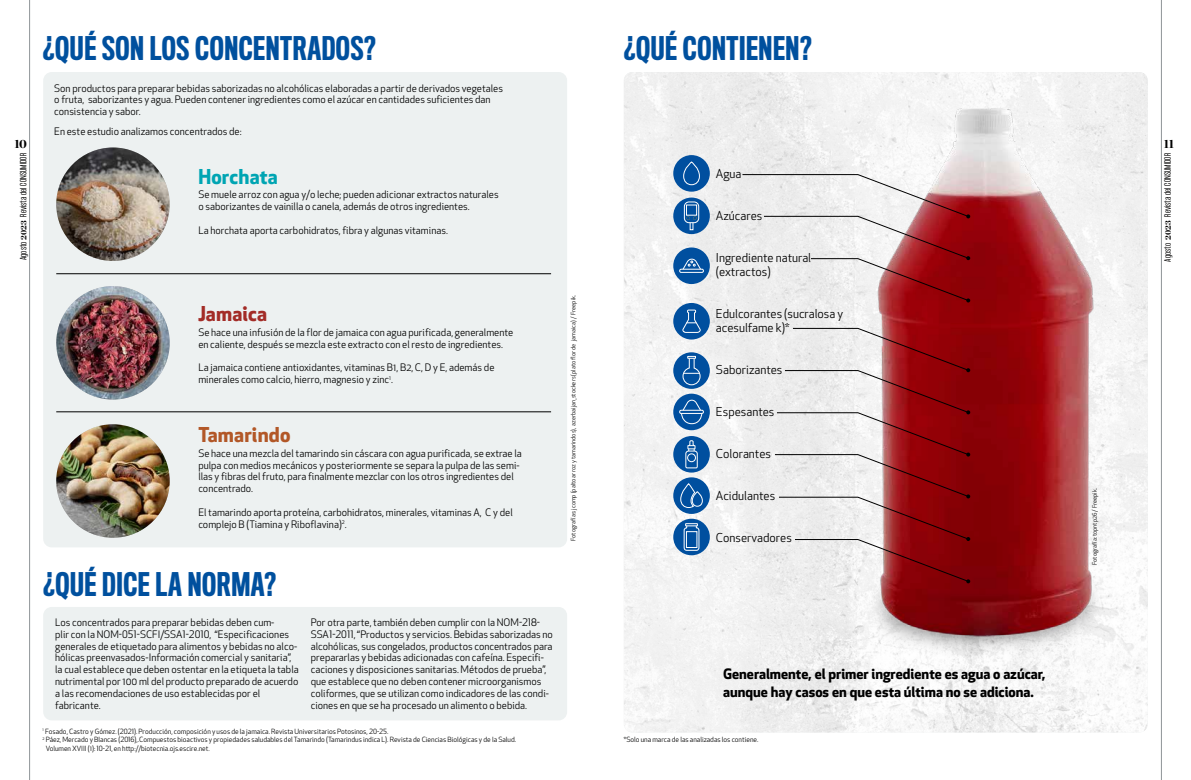
<style>
.page{position:relative;width:1191px;height:780px;background:#fff}
.page>*{position:absolute;margin:0;border:0;box-sizing:border-box;transform-origin:0 0}
.t1{font:500 30px "Titling Gothic FB Comp";letter-spacing:.02em;color:#00509e}
.t2{font:700 20px "Apex New";letter-spacing:.01em;color:#b25727}
.t3{font:700 20px "Apex New";letter-spacing:.01em;color:#00a5b3}
.t4{font:700 20px "Apex New";letter-spacing:.01em;color:#a32c27}
.t5{font:700 14px/18px "Apex New";color:#000}
.t6{font:12px/14px "Apex New";color:#000}
.t7{font:900 12px "Chronicle Display";color:#000}
.t8{font:10.1px/11.8px "Apex New";color:#000}
.t9{font:300 8px "Formula Condensed";letter-spacing:.02em;color:#000}
.t10{font:7px "Apex New";color:#000}
.t11{font:6px "Apex New";color:#000}
.s1{font-family:"Chronicle Display";font-weight:900}
</style>
<div class="page">
<img style="left:624px;top:72px;width:523px;height:660px">
<div style="left:43px;top:607px;width:524px;height:113px;background:#edf1f1;border-radius:9px"></div>
<div style="left:43px;top:72px;width:524px;height:475px;background:#edf1f1;border-radius:9px"></div>
<img style="left:56px;top:147px;width:114px;height:114px;border-radius:57px">
<img style="left:56px;top:286px;width:114px;height:113px;border-radius:57px">
<img style="left:56px;top:424px;width:114px;height:113px;border-radius:57px">
<hr style="left:56px;top:273px;width:495px;height:1px;background:#000">
<hr style="left:56px;top:411px;width:495px;height:1px;background:#000">
<div style="left:673px;top:155px;width:37px;height:37px;background:#004f9f;border-radius:50%"></div>
<svg style="left:683px;top:162px;width:17px;height:23px"></svg>
<svg style="left:673px;top:197px;width:37px;height:37px"></svg>
<svg style="left:684px;top:202px;width:14px;height:21px"></svg>
<div style="left:684px;top:201px;width:15px;height:22px;border:1px solid #fff;border-radius:5px"></div>
<div style="left:686px;top:204px;width:11px;height:11px;border:1px solid #fff"></div>
<svg style="left:686px;top:216px;width:10px;height:4px"></svg>
<div style="left:673px;top:247px;width:37px;height:37px;background:#004f9f;border-radius:50%"></div>
<div style="left:679px;top:269px;width:25px;height:4px;border:1px solid #fff;border-radius:2px"></div>
<svg style="left:682px;top:258px;width:19px;height:12px"></svg>
<div style="left:673px;top:303px;width:37px;height:36px;background:#004f9f;border-radius:50%"></div>
<svg style="left:682px;top:309px;width:18px;height:24px"></svg>
<div style="left:673px;top:352px;width:37px;height:37px;background:#004f9f;border-radius:50%"></div>
<svg style="left:682px;top:355px;width:19px;height:30px"></svg>
<div style="left:673px;top:393px;width:37px;height:37px;background:#004f9f;border-radius:50%"></div>
<div style="left:679px;top:410px;width:25px;height:4px;border:1px solid #fff;border-radius:2px"></div>
<svg style="left:681px;top:399px;width:21px;height:25px"></svg>
<div style="left:673px;top:436px;width:37px;height:36px;background:#004f9f;border-radius:50%"></div>
<svg style="left:685px;top:440px;width:13px;height:28px"></svg>
<div style="left:687px;top:453px;width:9px;height:9px;border:1px solid #fff;border-radius:50%"></div>
<div style="left:673px;top:477px;width:37px;height:37px;background:#004f9f;border-radius:50%"></div>
<svg style="left:680px;top:483px;width:23px;height:25px"></svg>
<div style="left:673px;top:518px;width:37px;height:37px;background:#004f9f;border-radius:50%"></div>
<svg style="left:683px;top:523px;width:17px;height:28px"></svg>
<div style="left:686px;top:531px;width:11px;height:17px;border:1px solid #fff"></div>
<img style="left:837px;top:72px;width:299px;height:621px">
<hr style="left:29px;top:0;width:1px;height:780px;background:#8f9497">
<svg style="left:741px;top:174px;width:229px;height:128px"></svg>
<svg style="left:774px;top:327px;width:196px;height:256px"></svg>
<hr style="left:1161px;top:0;width:1px;height:780px;background:#8f9497">
<p class="t7" style="left:15px;top:134px;width:14px">10</p>
<p class="t9" style="left:19px;top:260px;width:109px;rotate:-90deg">Agosto <span class="s1">2023</span> Revista del CONSUMIDOR</p>
<h1 class="t1" style="left:43px;top:31px;width:334px">¿QUÉ SON LOS CONCENTRADOS?</h1>
<h1 class="t1" style="left:624px;top:31px;width:189px">¿QUÉ CONTIENEN?</h1>
<p class="t8" style="left:54px;top:82px;width:450px">Son productos para preparar bebidas saborizadas no alcohólicas elaboradas a partir de derivados vegetales o fruta, saborizantes y agua. Pueden contener ingredientes como el azúcar en cantidades suficientes dan consistencia y sabor.</p>
<p class="t8" style="left:54px;top:125px;width:189px">En este estudio analizamos concentrados de:</p>
<h2 class="t3" style="left:198px;top:162px;width:81px">Horchata</h2>
<p class="t8" style="left:198px;top:189px;width:302px">Se muele arroz con agua y/o leche; pueden adicionar extractos naturales o saborizantes de vainilla o canela, además de otros ingredientes.</p>
<p class="t8" style="left:198px;top:224px;width:251px">La horchata aporta carbohidratos, fibra y algunas vitaminas.</p>
<h2 class="t4" style="left:198px;top:299px;width:70px">Jamaica</h2>
<p class="t8" style="left:198px;top:326px;width:317px">Se hace una infusión de la flor de jamaica con agua purificada, generalmente en caliente, después se mezcla este extracto con el resto de ingredientes.</p>
<p class="t8" style="left:198px;top:361px;width:298px">La jamaica contiene antioxidantes, vitaminas B1, B2, C, D y E, además de minerales como calcio, hierro, magnesio y zinc<sup>1</sup>.</p>
<h2 class="t2" style="left:198px;top:420px;width:94px">Tamarindo</h2>
<p class="t8" style="left:198px;top:447px;width:325px">Se hace una mezcla del tamarindo sin cáscara con agua purificada, se extrae la pulpa con medios mecánicos y posteriormente se separa la pulpa de las semi&shy;llas y fibras del fruto, para finalmente mezclar con los otros ingredientes del concentrado.</p>
<p class="t8" style="left:198px;top:506px;width:316px">El tamarindo aporta proteína, carbohidratos, minerales, vitaminas A, C y del complejo B (Tiamina y Riboflavina)<sup>2</sup>.</p>
<h1 class="t1" style="left:43px;top:566px;width:235px">¿QUÉ DICE LA NORMA?</h1>
<p class="t8" style="left:55px;top:616px;width:245px">Los concentrados para preparar bebidas deben cum-<br>plir con la NOM-051-SCFI/SSA1-2010, “Especificaciones generales de etiquetado para alimentos y bebidas no alco&shy;hólicas preenvasados-Información comercial y sanitaria”, la cual establece que deben ostentar en la etiqueta la tabla nutrimental por 100 ml del producto preparado de acuerdo a las recomendaciones de uso establecidas por el fabricante.</p>
<p class="t8" style="left:311px;top:616px;width:243px">Por otra parte, también deben cumplir con la NOM-218- SSA1-2011, “Productos y servicios. Bebidas saborizadas no alcohólicas, sus congelados, productos concentrados para prepararlas y bebidas adicionadas con cafeína. Especifi&shy;caciones y disposiciones sanitarias. Métodos de prueba”, que establece que no deben contener microorganismos coliformes, que se utilizan como indicadores de las condi&shy;ciones en que se ha procesado un alimento o bebida.</p>
<p class="t10" style="left:42px;top:726px;width:348px"><sup>1</sup> Fosado, Castro y Gómez. (2021). Producción, composición y usos de la jamaica. Revista Universitarios Potosinos, 20-25.</p>
<p class="t10" style="left:42px;top:735px;width:475px"><sup>2</sup> Páez, Mercado y Blancas (2016),.Compuestos bioactivos y propiedades saludables del Tamarindo (Tamarindus indica L). Revista de Ciencias Biológicas y de la Salud.</p>
<p class="t10" style="left:46px;top:743px;width:165px">Volumen XVIII (1): 10-21, en http://biotecnia.ojs.escire.net.</p>
<p class="t11" style="left:569px;top:541px;width:248px;rotate:-90deg">Fotografías: jcomp (palto arroz y tamarindos), azerbaijan_stockers (plato flor de jamaica) / Freepik.</p>
<p class="t6" style="left:716px;top:167px;width:27px">Agua</p>
<p class="t6" style="left:716px;top:209px;width:48px">Azúcares</p>
<p class="t6" style="left:716px;top:251px;width:97px">Ingrediente natural (extractos)</p>
<p class="t6" style="left:716px;top:307px;width:129px">Edulcorantes (sucralosa y acesulfame k)*</p>
<p class="t6" style="left:716px;top:363px;width:68px">Saborizantes</p>
<p class="t6" style="left:716px;top:405px;width:60px">Espesantes</p>
<p class="t6" style="left:716px;top:447px;width:57px">Colorantes</p>
<p class="t6" style="left:716px;top:489px;width:61px">Acidulantes</p>
<p class="t6" style="left:716px;top:531px;width:77px">Conservadores</p>
<h3 class="t5" style="left:723px;top:664px;width:324px">Generalmente, el primer ingrediente es agua o azúcar, aunque hay casos en que esta última no se adiciona.</h3>
<p class="t10" style="left:624px;top:735px;width:136px">*Solo una marca de las analizadas los contiene.</p>
<p class="t11" style="left:1091px;top:565px;width:78px;rotate:-90deg">Fotografía: topntp26 / Freepik.</p>
<p class="t7" style="left:1163px;top:134px;width:12px">11</p>
<p class="t9" style="left:1163px;top:262px;width:110px;rotate:-90deg">Agosto <span class="s1">2023</span> Revista del CONSUMIDOR</p>
</div>
